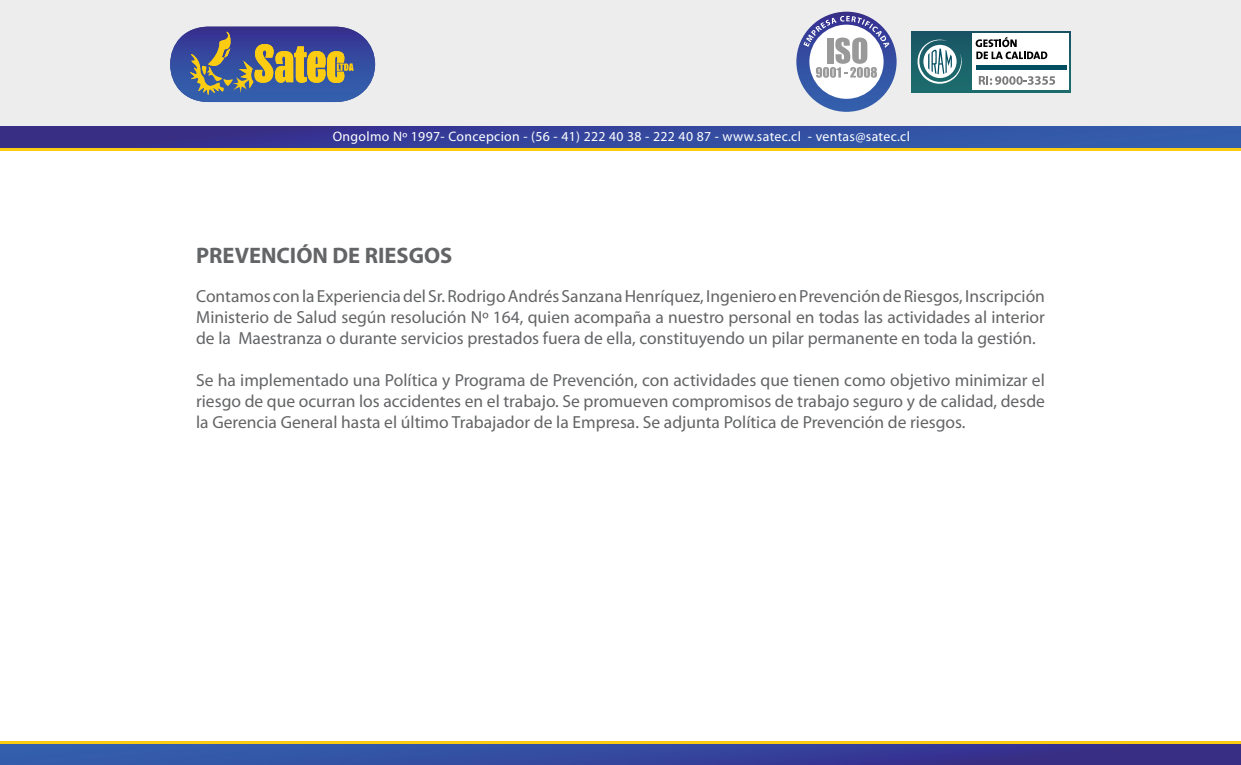
<style>
.page{position:relative;width:1241px;height:765px;background:#fff}
.page>*{position:absolute;margin:0;border:0;box-sizing:border-box;transform-origin:0 0}
.t1{font:700 22.5px "Myriad Pro";color:#636466}
.t2{font:17.5px/21px "Myriad Pro";color:#636466;text-align:justify}
.t3{font:13.75px "Myriad Pro";letter-spacing:.025em;color:#fff}
</style>
<div class="page">
<div style="left:0;top:0;width:1240px;height:127px;background:#ededee"></div>
<div style="left:0;top:127px;width:1240px;height:21px;background:linear-gradient(to right,#382985,#3263b1)"></div>
<hr style="left:0;top:148px;width:1240px;height:3px;background:#fccc12">
<svg style="left:170px;top:27px;width:205px;height:75px"></svg>
<svg style="left:796px;top:12px;width:100px;height:100px"></svg>
<div style="left:809px;top:25px;width:74px;height:74px;background:#fff;border-radius:50%"></div>
<svg style="left:803px;top:16px;width:86px;height:62px"></svg>
<svg style="left:911px;top:31px;width:159px;height:61px"></svg>
<div style="left:972px;top:34px;width:96px;height:56px;background:#fff"></div>
<hr style="left:976px;top:65px;width:90px;height:4px;background:#034f61">
<svg style="left:975px;top:37px;width:72px;height:22px"></svg>
<svg style="left:915px;top:38px;width:48px;height:48px"></svg>
<svg style="left:978px;top:76px;width:76px;height:9px"></svg>
<div style="left:0;top:744px;width:1240px;height:21px;background:linear-gradient(to right,#3263b1,#382986)"></div>
<hr style="left:0;top:741px;width:1240px;height:3px;background:#fccc12">
<p class="t3" style="left:332px;top:128px;width:578px">Ongolmo Nº 1997- Concepcion - (56 - 41) 222 40 38 - 222 40 87 - www.satec.cl - ventas@satec.cl</p>
<p class="t1" style="left:196px;top:240px;width:258px">PREVENCIÓN DE RIESGOS</p>
<p class="t2" style="left:196px;top:285px;width:850px">Contamos con la Experiencia del Sr. Rodrigo Andrés Sanzana Henríquez, Ingeniero en Prevención de Riesgos, Inscripción Ministerio de Salud según resolución Nº 164, quien acompaña a nuestro personal en todas las actividades al interior de la Maestranza o durante servicios prestados fuera de ella, constituyendo un pilar permanente en toda la gestión.</p>
<p class="t2" style="left:196px;top:369px;width:850px">Se ha implementado una Política y Programa de Prevención, con actividades que tienen como objetivo minimizar el riesgo de que ocurran los accidentes en el trabajo. Se promueven compromisos de trabajo seguro y de calidad, desde la Gerencia General hasta el último Trabajador de la Empresa. Se adjunta Política de Prevención de riesgos.</p>
</div>
